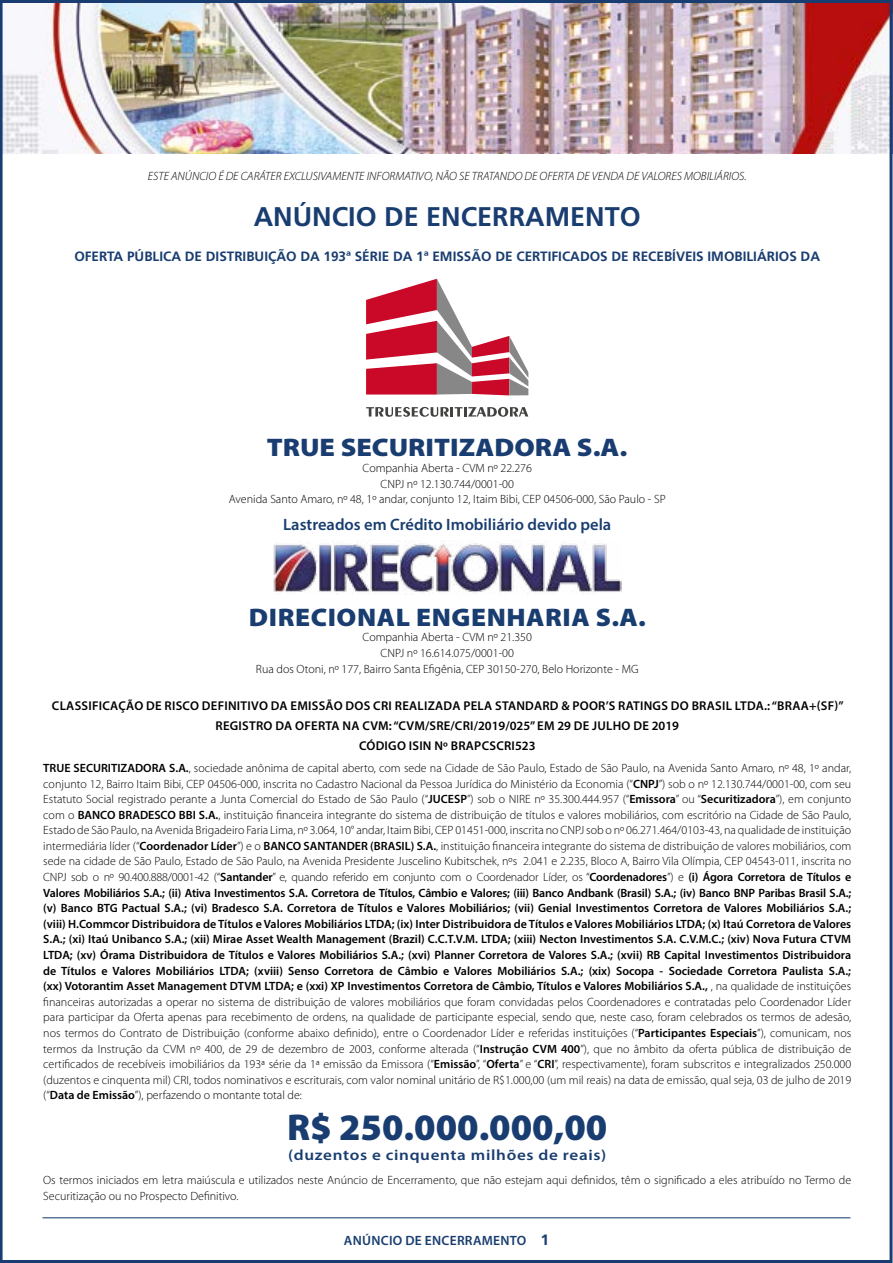
<style>
.page{position:relative;width:893px;height:1263px;background:#fff}
.page>*{position:absolute;margin:0;border:0;box-sizing:border-box;transform-origin:0 0}
.t1{font:900 37.5px "Myriad Pro";color:#193d70}
.t2{font:700 27px "Frutiger";color:#193d70}
.t3{font:900 25.5px "Myriad Pro";letter-spacing:.02em;color:#193d70;scale:1.07 1}
.t4{font:900 25.5px "Myriad Pro";color:#193d70;scale:1.1 1}
.t5{font:600 16.5px "Myriad Pro";color:#193d70}
.t6{font:600 15px "Myriad Pro";letter-spacing:.04em;color:#193d70;scale:1.14 1}
.t7{font:700 13.5px "Frutiger";color:#193d70}
.t8{font:600 13.5px "Myriad Pro";letter-spacing:.02em;color:#193d70}
.t9{font:600 12.75px/19.8px "Myriad Pro";letter-spacing:.02em;color:#000;text-align:center}
.t10{font:300 12px/15.6px "Myriad Pro";color:#000;text-align:center}
.t11{font:italic 300 12px "Myriad Pro";color:#000}
.s1{font-weight:600}
.s2{font-style:inherit}
.s3{font-family:"Frutiger";font-weight:700;font-size:15px}
</style>
<div class="page">
<img style="left:4px;top:0;width:889px;height:153px">
<hr style="left:43px;top:1217px;width:807px;height:1px;background:#193d70">
<svg style="left:366px;top:279px;width:162px;height:116px"></svg>
<svg style="left:366px;top:407px;width:162px;height:10px"></svg>
<img style="left:273px;top:541px;width:348px;height:54px">
<p class="t11" style="left:148px;top:169px;width:600px">ESTE ANÚNCIO É DE CARÁTER EXCLUSIVAMENTE INFORMATIVO, NÃO SE TRATANDO DE OFERTA DE VENDA DE VALORES MOBILIÁRIOS.</p>
<h2 class="t2" style="left:254px;top:200px;width:389px">ANÚNCIO DE ENCERRAMENTO</h2>
<p class="t7" style="left:74px;top:248px;width:747px">OFERTA PÚBLICA DE DISTRIBUIÇÃO DA 193ª SÉRIE DA 1ª EMISSÃO DE CERTIFICADOS DE RECEBÍVEIS IMOBILIÁRIOS DA</p>
<h3 class="t4" style="left:267px;top:433px;width:329px">TRUE SECURITIZADORA S.A.</h3>
<p class="t10" style="left:229px;top:460px;width:438px">Companhia Aberta - CVM nº 22.276<br>CNPJ nº 12.130.744/0001-00<br>Avenida Santo Amaro, nº 48, 1º andar, conjunto 12, Itaim Bibi, CEP 04506-000, São Paulo - SP</p>
<h3 class="t5" style="left:283px;top:514px;width:330px">Lastreados em Crédito Imobiliário devido pela</h3>
<h3 class="t3" style="left:249px;top:603px;width:372px">DIRECIONAL ENGENHARIA S.A.</h3>
<p class="t10" style="left:256px;top:630px;width:384px">Companhia Aberta - CVM nº 21.350<br>CNPJ nº 16.614.075/0001-00<br>Rua dos Otoni, nº 177, Bairro Santa Efigênia, CEP 30150-270, Belo Horizonte - MG</p>
<p class="t9" style="left:52px;top:696px;width:793px">CLASSIFICAÇÃO DE RISCO DEFINITIVO DA EMISSÃO DOS CRI REALIZADA PELA STANDARD &amp; POOR’S RATINGS DO BRASIL LTDA.: “BRAA+(SF)”<br>REGISTRO DA OFERTA NA CVM: “CVM/SRE/CRI/2019/025” EM 29 DE JULHO DE 2019<br>CÓDIGO ISIN Nº BRAPCSCRI523</p>
<p class="t10" style="left:43px;top:760px;width:809px;text-align:justify"><span class="s1">TRUE SECURITIZADORA S.A.</span><span class="s2">,</span> sociedade anônima de capital aberto, com sede na Cidade de São Paulo, Estado de São Paulo, na Avenida Santo Amaro, nº 48, 1º andar, conjunto 12, Bairro Itaim Bibi, CEP 04506-000, inscrita no Cadastro Nacional da Pessoa Jurídica do Ministério da Economia (“<span class="s1">CNPJ</span>”) sob o nº 12.130.744/0001-00, com seu Estatuto Social registrado perante a Junta Comercial do Estado de São Paulo (“<span class="s1">JUCESP</span>”) sob o NIRE nº 35.300.444.957 (“<span class="s1">Emissora</span>” ou “<span class="s1">Securitizadora</span>”), em conjunto com o <span class="s1">BANCO BRADESCO BBI S.A.</span>, instituição financeira integrante do sistema de distribuição de títulos e valores mobiliários, com escritório na Cidade de São Paulo, Estado de São Paulo, na Avenida Brigadeiro Faria Lima, nº 3.064, 10° andar, Itaim Bibi, CEP 01451-000, inscrita no CNPJ sob o nº 06.271.464/0103-43, na qualidade de instituição intermediária líder (“<span class="s1">Coordenador Líder</span>”) e o <span class="s1">BANCO SANTANDER (BRASIL) S.A.</span>, instituição financeira integrante do sistema de distribuição de valores mobiliários, com sede na cidade de São Paulo, Estado de São Paulo, na Avenida Presidente Juscelino Kubitschek, nºs 2.041 e 2.235, Bloco A, Bairro Vila Olímpia, CEP 04543-011, inscrita no CNPJ sob o nº 90.400.888/0001-42 (“<span class="s1">Santander</span>” e, quando referido em conjunto com o Coordenador Líder, os “<span class="s1">Coordenadores</span>”) e <span class="s1">(i) Ágora Corretora de Títulos e Valores Mobiliários S.A.; (ii) Ativa Investimentos S.A. Corretora de Títulos, Câmbio e Valores; (iii) Banco Andbank (Brasil) S.A.; (iv) Banco BNP Paribas Brasil S.A.; (v) Banco BTG Pactual S.A.; (vi) Bradesco S.A. Corretora de Títulos e Valores Mobiliários; (vii) Genial Investimentos Corretora de Valores Mobiliários S.A.; (viii) H.Commcor Distribuidora de Títulos e Valores Mobiliários LTDA; (ix) Inter Distribuidora de Títulos e Valores Mobiliários LTDA; (x) Itaú Corretora de Valores S.A.; (xi) Itaú Unibanco S.A.; (xii) Mirae Asset Wealth Management (Brazil) C.C.T.V.M. LTDA; (xiii) Necton Investimentos S.A. C.V.M.C.; (xiv) Nova Futura CTVM LTDA; (xv) Órama Distribuidora de Títulos e Valores Mobiliários S.A.; (xvi) Planner Corretora de Valores S.A.; (xvii) RB Capital Investimentos Distribuidora de Títulos e Valores Mobiliários LTDA; (xviii) Senso Corretora de Câmbio e Valores Mobiliários S.A.; (xix) Socopa - Sociedade Corretora Paulista S.A.; (xx) Votorantim Asset Management DTVM LTDA; e (xxi) XP Investimentos Corretora de Câmbio, Títulos e Valores Mobiliários S.A.,</span> , na qualidade de instituições financeiras autorizadas a operar no sistema de distribuição de valores mobiliários que foram convidadas pelos Coordenadores e contratadas pelo Coordenador Líder para participar da Oferta apenas para recebimento de ordens, na qualidade de participante especial, sendo que, neste caso, foram celebrados os termos de adesão, nos termos do Contrato de Distribuição (conforme abaixo definido), entre o Coordenador Líder e referidas instituições (“<span class="s1">Participantes Especiais</span>”), comunicam, nos termos da Instrução da CVM nº 400, de 29 de dezembro de 2003, conforme alterada (“<span class="s1">Instrução CVM 400</span>”), que no âmbito da oferta pública de distribuição de certificados de recebíveis imobiliários da 193ª série da 1ª emissão da Emissora (“<span class="s1">Emissão</span>”, “<span class="s1">Oferta</span>” e “<span class="s1">CRI</span>”, respectivamente), foram subscritos e integralizados 250.000 (duzentos e cinquenta mil) CRI, todos nominativos e escriturais, com valor nominal unitário de R$1.000,00 (um mil reais) na data de emissão, qual seja, 03 de julho de 2019 (“<span class="s1">Data de Emissão</span>”), perfazendo o montante total de:</p>
<h1 class="t1" style="left:287px;top:1105px;width:322px">R$ 250.000.000,00</h1>
<p class="t6" style="left:288px;top:1146px;width:281px">(duzentos e cinquenta milhões de reais)</p>
<p class="t10" style="left:43px;top:1173px;width:809px;text-align:left">Os termos iniciados em letra maiúscula e utilizados neste Anúncio de Encerramento, que não estejam aqui definidos, têm o significado a eles atribuído no Termo de<br>Securitização ou no Prospecto Definitivo.</p>
<p class="t8" style="left:344px;top:1232px;width:207px">ANÚNCIO DE ENCERRAMENTO <span class="s3">1</span></p>
</div>
